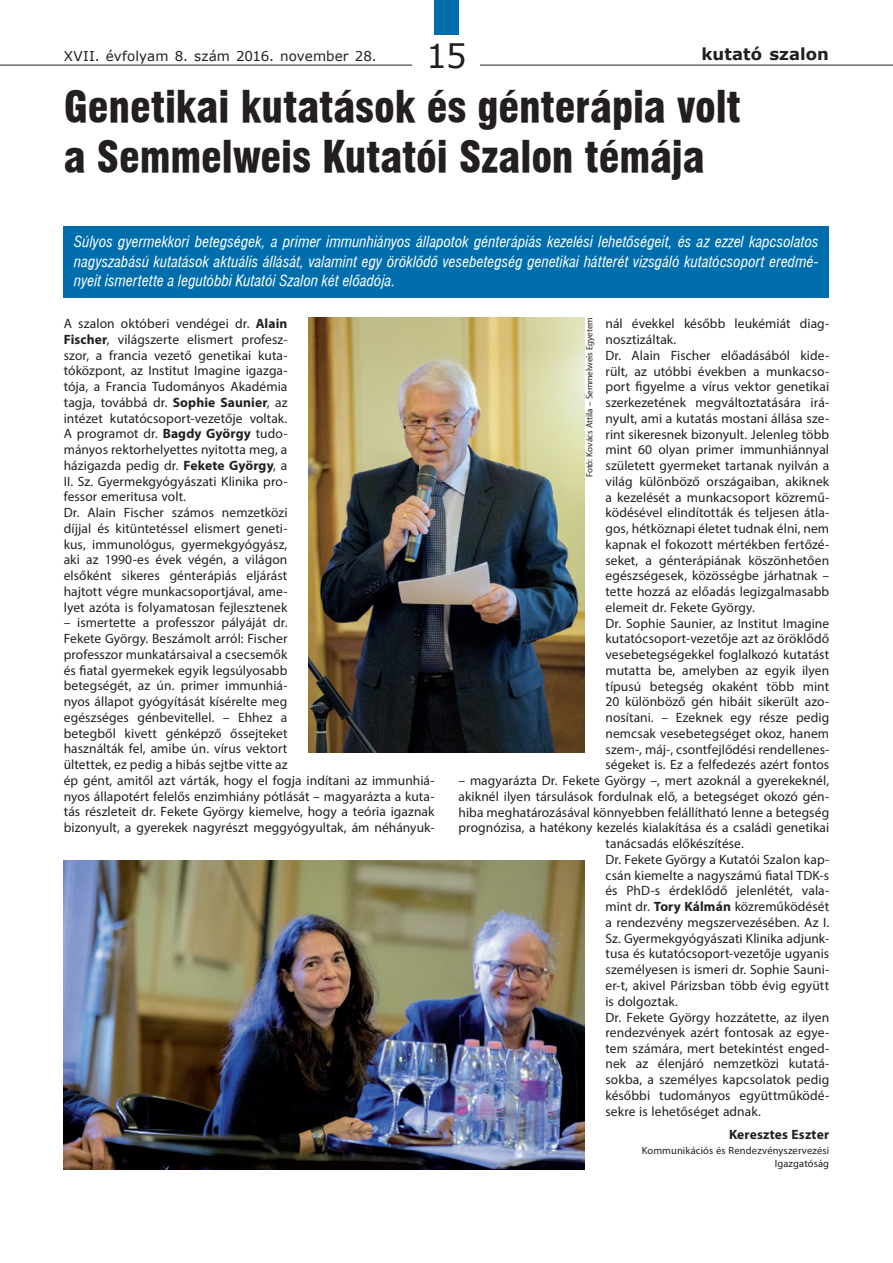
<style>
.page{position:relative;width:893px;height:1263px;background:#fff}
.page>*{position:absolute;margin:0;border:0;box-sizing:border-box;transform-origin:0 0}
.t1{font:42px/50.4px "Swiss 721 Blk Cn PFL";color:#231f20}
.t2{font:33px "Verdana";color:#231f20}
.t3{font:700 16.5px "Verdana";color:#231f20}
.t4{font:italic 15px/19.5px "Swiss 721 Cn PFL";letter-spacing:.005em;color:#fff;text-align:justify}
.t5{font:13.5px/15.8px "Myriad Pro";letter-spacing:.005em;color:#231f20}
.t6{font:13.5px "Verdana";letter-spacing:.005em;color:#231f20}
.t7{font:700 13.5px "Myriad Pro";letter-spacing:.015em;color:#231f20}
.t8{font:10.5px/13.5px "Myriad Pro";letter-spacing:.01em;color:#231f20;text-align:right}
.t9{font:9px "Myriad PFL";letter-spacing:.02em;color:#231f20}
.s1{font-weight:700}
</style>
<div class="page">
<hr style="left:0;top:65px;width:893px;height:1px;background:#231f20">
<div style="left:413px;top:32px;width:67px;height:45px;background:#fff"></div>
<div style="left:434px;top:0;width:24px;height:34px;background:#006ead"></div>
<div style="left:64px;top:227px;width:765px;height:71px;background:#006ead"></div>
<img style="left:64px;top:860px;width:520px;height:310px">
<img style="left:308px;top:317px;width:276px;height:435px">
<p class="t6" style="left:64px;top:46px;width:314px">XVII. évfolyam 8. szám 2016. november 28.</p>
<h2 class="t2" style="left:426px;top:33px;width:42px">15</h2>
<p class="t3" style="left:701px;top:42px;width:129px">kutató szalon</p>
<h1 class="t1" style="left:64px;top:81px;width:678px">Genetikai kutatások és génterápia volt a Semmelweis Kutatói Szalon témája</h1>
<p class="t4" style="left:74px;top:232px;width:746px">Súlyos gyermekkori betegségek, a primer immunhiányos állapotok génterápiás kezelési lehetőségeit, és az ezzel kapcsolatos nagyszabású kutatások aktuális állását, valamint egy öröklődő vesebetegség genetikai hátterét vizsgáló kutatócsoport eredmé&shy;nyeit ismertette a legutóbbi Kutatói Szalon két előadója.</p>
<p class="t5" style="left:64px;top:315px;width:225px">A szalon októberi vendégei dr. <span class="s1">Alain Fischer</span>, világszerte elismert profes - szor, a francia vezető genetikai kuta&shy;tóközpont, az Institut Imagine igazga&shy;tója, a Francia Tudományos Akadémia tagja, továbbá dr. <span class="s1">Sophie Saunier</span>, az intézet kutatócsoport-vezetője voltak.<br>A programot dr. <span class="s1">Bagdy György</span> tudo&shy;mányos rektorhelyettes nyitotta meg, a házigazda pedig dr. <span class="s1">Fekete György</span>, a II. Sz. Gyermekgyógyászati Klinika pro&shy;fessor emeritusa volt.<br>Dr. Alain Fischer számos nemzetközi díjjal és kitüntetéssel elismert geneti&shy;kus, immunológus, gyermekgyógyász, aki az 1990-es évek végén, a világon elsőként sikeres génterápiás eljárást hajtott végre munkacsoportjával, ame&shy;lyet azóta is folyamatosan fejlesztenek</p>
<p class="t5" style="left:64px;top:615px;width:372px">– ismertette a professzor pályáját dr.<br>Fekete György. Beszámolt arról: Fischer<br>professzor munkatársaival a csecsemők<br>és fiatal gyermekek egyik legsúlyosabb<br>betegségét, az ún. primer immunhiá-<br>nyos állapot gyógyítását kísérelte meg<br>egészséges génbevitellel. – Ehhez a<br>betegből kivett génképző őssejteket<br>használták fel, amibe ún. vírus vektort<br>ültettek, ez pedig a hibás sejtbe vitte az<br>ép gént, amitől azt várták, hogy el fogja indítani az immunhiá&shy;nyos állapotért felelős enzimhiány pótlását – magyarázta a kuta&shy;tás részleteit dr. Fekete György kiemelve, hogy a teória igaznak bizonyult, a gyerekek nagyrészt meggyógyultak, ám néhányuk-</p>
<p class="t9" style="left:585px;top:477px;width:161px;rotate:-90deg">Fotó: Kovács Attila – Semmelweis Egyetem</p>
<p class="t5" style="left:605px;top:316px;width:225px">nál évekkel később leukémiát diag&shy;nosztizáltak.<br>Dr. Alain Fischer előadásából kide&shy;rült, az utóbbi években a munkacso&shy;port figyelme a vírus vektor genetikai szerkezetének megváltoztatására irá&shy;nyult, ami a kutatás mostani állása sze&shy;rint sikeresnek bizonyult. Jelenleg több mint 60 olyan primer immunhiánnyal született gyermeket tartanak nyilván a világ különböző országaiban, akiknek a kezelését a munkacsoport közremű&shy;ködésével elindították és teljesen átla&shy;gos, hétköznapi életet tudnak élni, nem kapnak el fokozott mértékben fertőzé&shy;seket, a génterápiának köszönhetően egészségesek, közösségbe járhatnak – tette hozzá az előadás legizgalmasabb elemeit dr. Fekete György.<br>Dr. Sophie Saunier, az Institut Imagine kutatócsoport-vezetője azt az öröklődő vesebetegségekkel foglalkozó kutatást mutatta be, amelyben az egyik ilyen típusú betegség okaként több mint 20 különböző gén hibáit sikerült azo&shy;nosítani. – Ezeknek egy része pedig nemcsak vesebetegséget okoz, hanem szem-, máj-, csontfejlődési rendellenes&shy;ségeket is. Ez a felfedezés azért fontos</p>
<p class="t5" style="left:458px;top:772px;width:372px">– magyarázta Dr. Fekete György –, mert azoknál a gyerekeknél,</p>
<p class="t5" style="left:458px;top:788px;width:372px">akiknél ilyen társulások fordulnak elő, a betegséget okozó gén-</p>
<p class="t5" style="left:458px;top:804px;width:372px">hiba meghatározásával könnyebben felállítható lenne a betegség</p>
<p class="t5" style="left:458px;top:820px;width:372px">prognózisa, a hatékony kezelés kialakítása és a családi genetikai</p>
<p class="t5" style="left:605px;top:835px;width:140px">tanácsadás előkészítése.</p>
<p class="t5" style="left:605px;top:851px;width:225px">Dr. Fekete György a Kutatói Szalon kap-</p>
<p class="t5" style="left:605px;top:867px;width:225px">csán kiemelte a nagyszámú fiatal TDK-s</p>
<p class="t5" style="left:605px;top:883px;width:225px">és PhD-s érdeklődő jelenlétét, vala-</p>
<p class="t5" style="left:605px;top:898px;width:225px">mint dr. <span class="s1">Tory Kálmán</span> közreműködését</p>
<p class="t5" style="left:605px;top:914px;width:225px">a rendezvény megszervezésében. Az I.</p>
<p class="t5" style="left:605px;top:930px;width:225px">Sz. Gyermekgyógyászati Klinika adjunk-</p>
<p class="t5" style="left:605px;top:946px;width:225px">tusa és kutatócsoport-vezetője ugyanis</p>
<p class="t5" style="left:605px;top:962px;width:225px">személyesen is ismeri dr. Sophie Sauni-</p>
<p class="t5" style="left:605px;top:977px;width:225px">er-t, akivel Párizsban több évig együtt</p>
<p class="t5" style="left:605px;top:993px;width:74px">is dolgoztak.</p>
<p class="t5" style="left:605px;top:1009px;width:225px">Dr. Fekete György hozzátette, az ilyen</p>
<p class="t5" style="left:605px;top:1024px;width:225px">rendezvények azért fontosak az egye-</p>
<p class="t5" style="left:605px;top:1040px;width:225px">tem számára, mert betekintést enged-</p>
<p class="t5" style="left:605px;top:1056px;width:225px">nek az élenjáró nemzetközi kutatá-</p>
<p class="t5" style="left:605px;top:1071px;width:225px">sokba, a személyes kapcsolatok pedig</p>
<p class="t5" style="left:605px;top:1087px;width:225px">későbbi tudományos együttműködé-</p>
<p class="t5" style="left:605px;top:1103px;width:157px">sekre is lehetőséget adnak.</p>
<p class="t7" style="left:729px;top:1125px;width:102px">Keresztes Eszter</p>
<p class="t8" style="left:642px;top:1143px;width:189px">Kommunikációs és Rendezvényszervezési<br>Igazgatóság</p>
</div>
